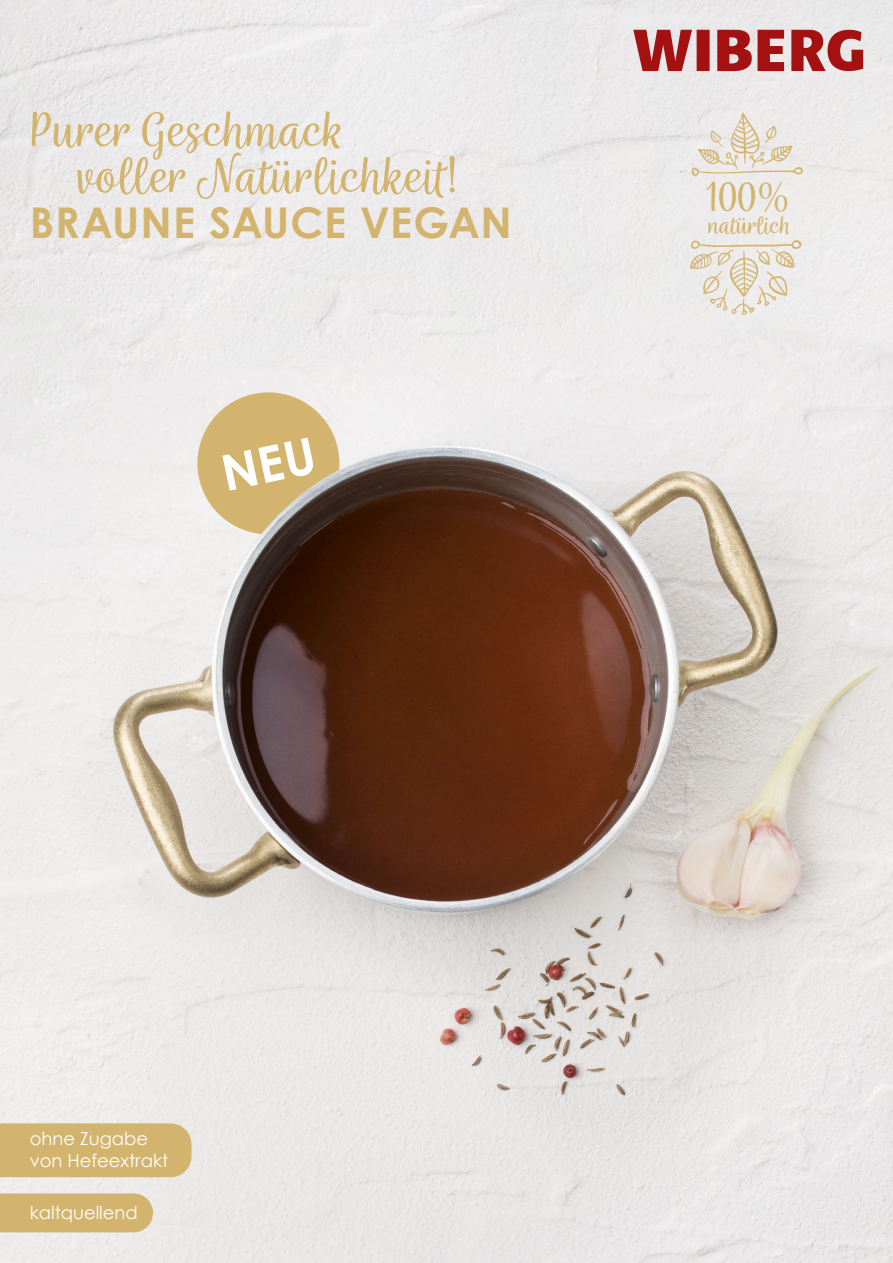
<style>
.page{position:relative;width:893px;height:1263px;background:#fff}
.page>*{position:absolute;margin:0;border:0;box-sizing:border-box;transform-origin:0 0}
.t1{font:56.1px/45.9px "Wreath";color:#d3b46e}
.t2{font:47.55px "Wreath";color:#d3b46e}
.t3{font:700 42.45px "Century Gothic";letter-spacing:.015em;color:#d3b46e}
.t4{font:27px "Wreath";color:#d3b46e}
.t5{font:18px/21px "Century Gothic";color:#fff}
</style>
<div class="page">
<img style="left:0;top:0;width:893px;height:1263px">
<div style="left:697px;top:30px;width:13px;height:41px;background:#a31111"></div>
<svg style="left:633px;top:30px;width:59px;height:41px;background:#bc5e5e"></svg>
<svg style="left:717px;top:30px;width:67px;height:41px;background:#b54b4b"></svg>
<svg style="left:791px;top:30px;width:72px;height:41px;background:#ba5757"></svg>
<div style="left:0;top:1123px;width:191px;height:54px;background:#d3b46e"></div>
<div style="left:0;top:1193px;width:153px;height:39px;background:#d3b46e"></div>
<img style="left:241px;top:451px;width:188px;height:140px">
<svg style="left:691px;top:112px;width:112px;height:64px;background:#e7e1d7"></svg>
<svg style="left:690px;top:239px;width:111px;height:76px;background:#e7e1d5"></svg>
<svg style="left:191px;top:386px;width:155px;height:155px;background:#c7b389"></svg>
<h1 class="t1" style="left:76px;top:112px;width:384px;text-indent:-46px">Purer Geschmack voller Natürlichkeit!</h1>
<h3 class="t3" style="left:30px;top:190px;width:484px">BRAUNE SAUCE VEGAN</h3>
<h2 class="t2" style="left:707px;top:168px;width:84px">100%</h2>
<h3 class="t4" style="left:707px;top:209px;width:83px">natürlich</h3>
<p class="t5" style="left:30px;top:1128px;width:140px">ohne Zugabe von Hefeextrakt</p>
<p class="t5" style="left:30px;top:1201px;width:110px">kaltquellend</p>
</div>
